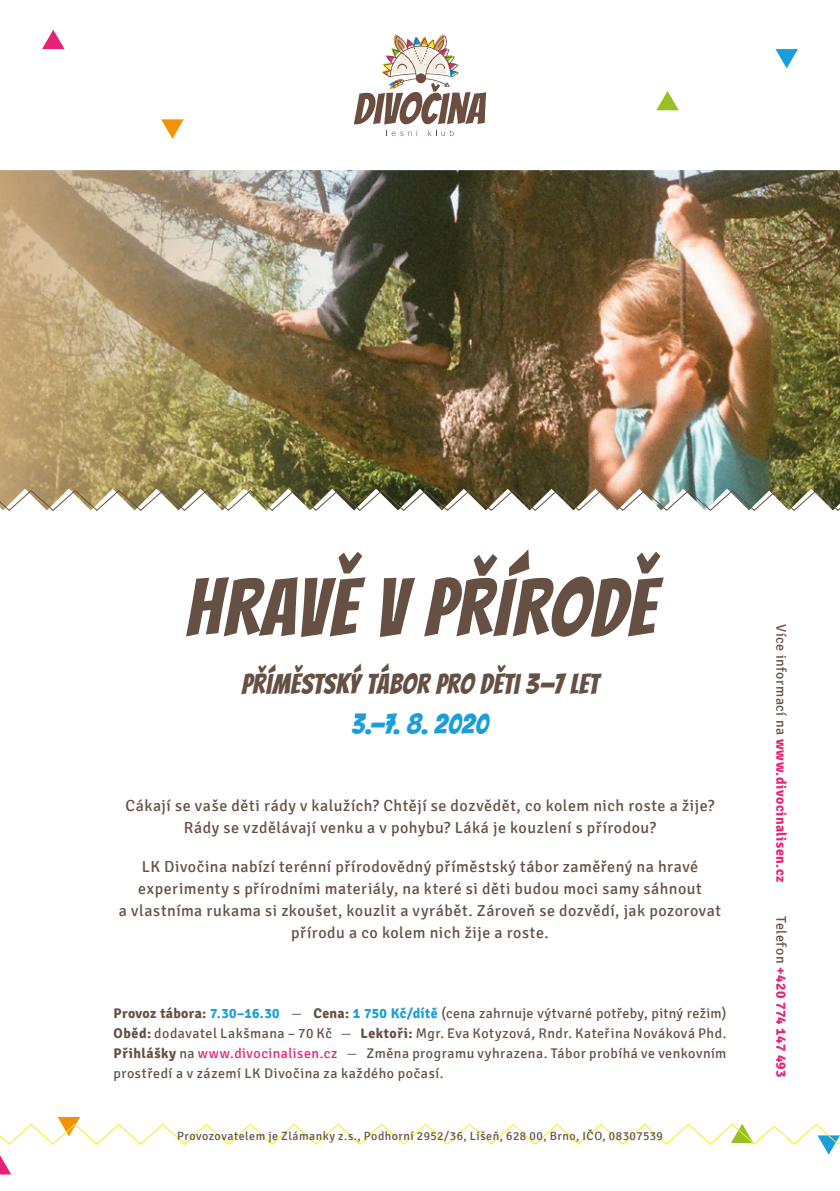
<style>
.page{position:relative;width:840px;height:1191px;background:#fff}
.page>*{position:absolute;margin:0;border:0;box-sizing:border-box;transform-origin:0 0}
.t1{font:80px "Bangers";letter-spacing:.02em;color:#655043}
.t2{font:28px "Bangers";letter-spacing:.02em;color:#655043}
.t3{font:28px "Bangers";color:#1a9eda}
.t4{font:16px/22px "Signika";letter-spacing:.03em;color:#655043;text-align:center}
.t5{font:14px/20px "Signika";letter-spacing:.04em;color:#655043;text-align:justify}
.t6{font:700 14px "Signika";letter-spacing:.035em;color:#e72275}
.t7{font:12px "Signika";letter-spacing:.04em;color:#655043}
.s1{font-weight:700}
.s2{font-weight:700;color:#1a9eda}
.s3{font-weight:300}
.s4{color:#e72275}
.s5{font-weight:400;color:#655043}
</style>
<div class="page">
<img style="left:0;top:170px;width:839px;height:319px">
<svg style="left:161px;top:119px;width:23px;height:20px"></svg>
<svg style="left:775px;top:49px;width:22px;height:19px"></svg>
<svg style="left:42px;top:30px;width:22px;height:19px"></svg>
<svg style="left:656px;top:91px;width:22px;height:19px"></svg>
<svg style="left:353px;top:34px;width:133px;height:90px"></svg>
<svg style="left:386px;top:130px;width:32px;height:6px"></svg>
<svg style="left:428px;top:130px;width:25px;height:6px"></svg>
<svg style="left:0;top:1117px;width:839px;height:57px"></svg>
<img style="left:0;top:489px;width:839px;height:22px">
<h1 class="t1" style="left:185px;top:562px;width:470px">HRAVĚ V PŘÍRODĚ</h1>
<h2 class="t2" style="left:241px;top:668px;width:358px">PŘÍMĚSTSKÝ TÁBOR PRO DĚTI 3—7 LET</h2>
<h2 class="t3" style="left:351px;top:708px;width:138px">3.—7. 8. 2020</h2>
<h2 class="t3" style="left:384px;top:706px;width:12px">-</h2>
<p class="t4" style="left:125px;top:794px;width:590px">Cákají se vaše děti rády v kalužích? Chtějí se dozvědět, co kolem nich roste a žije?<br>Rády se vzdělávají venku a v pohybu? Láká je kouzlení s přírodou?</p>
<p class="t4" style="left:119px;top:855px;width:603px">LK Divočina nabízí terénní přírodovědný příměstský tábor zaměřený na hravé experimenty s přírodními materiály, na které si děti budou moci samy sáhnout<br>a vlastníma rukama si zkoušet, kouzlit a vyrábět. Zároveň se dozvědí, jak pozorovat přírodu a co kolem nich žije a roste.</p>
<p class="t5" style="left:113px;top:1003px;width:614px"><span class="s1">Provoz tábora:</span> <span class="s2">7.30–16.30</span> <span class="s3">—</span> <span class="s1">Cena:</span> <span class="s2">1 750 Kč/dítě</span> (cena zahrnuje výtvarné potřeby, pitný režim)<br><span class="s1">Oběd:</span> dodavatel Lakšmana – 70 Kč <span class="s3">—</span> <span class="s1">Lektoři:</span> Mgr. Eva Kotyzová, Rndr. Kateřina Nováková Phd.<br><span class="s1">Přihlášky</span> na <span class="s4">www.divocinalisen.cz</span> <span class="s3">—</span> Změna programu vyhrazena. Tábor probíhá ve venkovním prostředí a v zázemí LK Divočina za každého počasí.</p>
<p class="t7" style="left:177px;top:1129px;width:487px">Provozovatelem je Zlámanky z.s., Podhorní 2952/36, Líšeň, 628 00, Brno, IČO, 08307539</p>
<p class="t6" style="left:789px;top:624px;width:260px;rotate:90deg"><span class="s5">Více informací na</span> www.divocinalisen.cz</p>
<p class="t6" style="left:789px;top:916px;width:163px;rotate:90deg"><span class="s5">Telefon</span> +420 774 147 493</p>
</div>
